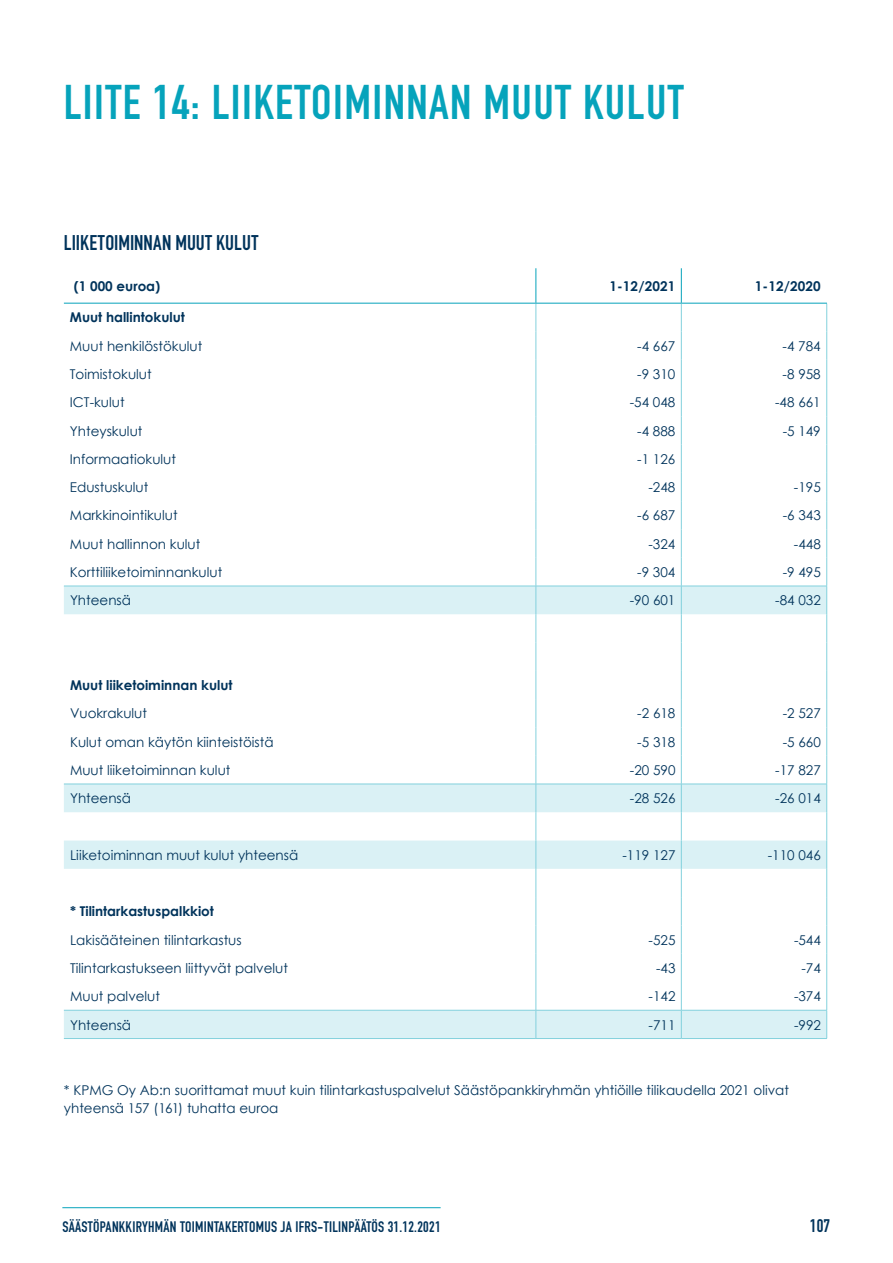
<style>
.page{position:relative;width:893px;height:1263px;background:#fff}
.page>*{position:absolute;margin:0;border:0;box-sizing:border-box;transform-origin:0 0}
.t1{font:700 48px "DIN Condensed";letter-spacing:.03em;color:#06a3bb}
.t2{font:700 21px "DIN Condensed";letter-spacing:.005em;color:#00335b}
.t3{font:700 18px "DIN Condensed";color:#00335b}
.t4{font:700 15px "DIN Condensed";letter-spacing:.02em;color:#00335b}
.t5{font:13.5px/18px "Century Gothic";color:#00335b}
.t6{font:700 13.5px "Century Gothic";color:#00335b}
</style>
<div class="page">
<hr style="left:62px;top:1207px;width:379px;height:1px;background:#06a3bb">
<svg style="left:64px;top:587px;width:762px;height:451px"></svg>
<hr style="left:536px;top:268px;width:1px;height:35px;background:#06a3bb">
<hr style="left:681px;top:268px;width:1px;height:35px;background:#06a3bb">
<svg style="left:536px;top:304px;width:1px;height:734px"></svg>
<svg style="left:681px;top:304px;width:1px;height:734px"></svg>
<svg style="left:826px;top:304px;width:1px;height:734px"></svg>
<hr style="left:64px;top:784px;width:472px;height:1px;background:#83d1dd">
<hr style="left:536px;top:784px;width:145px;height:1px;background:#83d1dd">
<hr style="left:681px;top:784px;width:146px;height:1px;background:#83d1dd">
<hr style="left:64px;top:586px;width:472px;height:1px;background:#83d1dd">
<hr style="left:536px;top:586px;width:145px;height:1px;background:#83d1dd">
<hr style="left:681px;top:586px;width:146px;height:1px;background:#83d1dd">
<hr style="left:64px;top:1010px;width:472px;height:1px;background:#83d1dd">
<hr style="left:536px;top:1010px;width:145px;height:1px;background:#83d1dd">
<hr style="left:681px;top:1010px;width:146px;height:1px;background:#83d1dd">
<hr style="left:64px;top:303px;width:472px;height:1px;background:#06a3bb">
<hr style="left:536px;top:303px;width:145px;height:1px;background:#06a3bb">
<hr style="left:681px;top:303px;width:146px;height:1px;background:#06a3bb">
<hr style="left:64px;top:1038px;width:472px;height:1px;background:#83d1dd">
<hr style="left:536px;top:1038px;width:145px;height:1px;background:#83d1dd">
<hr style="left:681px;top:1038px;width:146px;height:1px;background:#83d1dd">
<h1 class="t1" style="left:64px;top:70px;width:622px">LIITE 14: LIIKETOIMINNAN MUUT KULUT</h1>
<h2 class="t2" style="left:64px;top:228px;width:196px">LIIKETOIMINNAN MUUT KULUT</h2>
<p class="t6" style="left:74px;top:276px;width:88px">(1 000 euroa)</p>
<p class="t6" style="left:609px;top:276px;width:67px">1-12/2021</p>
<p class="t6" style="left:755px;top:276px;width:67px">1-12/2020</p>
<p class="t6" style="left:70px;top:307px;width:117px">Muut hallintokulut</p>
<p class="t5" style="left:70px;top:337px;width:134px">Muut henkilöstökulut</p>
<p class="t5" style="left:637px;top:337px;width:40px">-4 667</p>
<p class="t5" style="left:783px;top:337px;width:40px">-4 784</p>
<p class="t5" style="left:70px;top:365px;width:83px">Toimistokulut</p>
<p class="t5" style="left:637px;top:365px;width:40px">-9 310</p>
<p class="t5" style="left:783px;top:365px;width:40px">-8 958</p>
<p class="t5" style="left:70px;top:393px;width:56px">ICT-kulut</p>
<p class="t5" style="left:630px;top:393px;width:47px">-54 048</p>
<p class="t5" style="left:775px;top:393px;width:47px">-48 661</p>
<p class="t5" style="left:70px;top:421px;width:74px">Yhteyskulut</p>
<p class="t5" style="left:637px;top:421px;width:40px">-4 888</p>
<p class="t5" style="left:783px;top:421px;width:40px">-5 149</p>
<p class="t5" style="left:70px;top:450px;width:108px">Informaatiokulut</p>
<p class="t5" style="left:637px;top:450px;width:40px">-1 126</p>
<p class="t5" style="left:70px;top:478px;width:80px">Edustuskulut</p>
<p class="t5" style="left:648px;top:478px;width:28px">-248</p>
<p class="t5" style="left:794px;top:478px;width:28px">-195</p>
<p class="t5" style="left:70px;top:506px;width:109px">Markkinointikulut</p>
<p class="t5" style="left:637px;top:506px;width:40px">-6 687</p>
<p class="t5" style="left:783px;top:506px;width:40px">-6 343</p>
<p class="t5" style="left:70px;top:535px;width:132px">Muut hallinnon kulut</p>
<p class="t5" style="left:648px;top:535px;width:28px">-324</p>
<p class="t5" style="left:794px;top:535px;width:28px">-448</p>
<p class="t5" style="left:70px;top:563px;width:154px">Korttiliiketoiminnankulut</p>
<p class="t5" style="left:637px;top:563px;width:40px">-9 304</p>
<p class="t5" style="left:783px;top:563px;width:40px">-9 495</p>
<p class="t5" style="left:70px;top:591px;width:63px">Yhteensä</p>
<p class="t5" style="left:630px;top:591px;width:47px">-90 601</p>
<p class="t5" style="left:775px;top:591px;width:47px">-84 032</p>
<p class="t6" style="left:70px;top:675px;width:164px">Muut liiketoiminnan kulut</p>
<p class="t5" style="left:70px;top:704px;width:79px">Vuokrakulut</p>
<p class="t5" style="left:637px;top:704px;width:40px">-2 618</p>
<p class="t5" style="left:783px;top:704px;width:40px">-2 527</p>
<p class="t5" style="left:70px;top:732px;width:205px">Kulut oman käytön kiinteistöistä</p>
<p class="t5" style="left:637px;top:732px;width:40px">-5 318</p>
<p class="t5" style="left:783px;top:732px;width:40px">-5 660</p>
<p class="t5" style="left:70px;top:761px;width:162px">Muut liiketoiminnan kulut</p>
<p class="t5" style="left:630px;top:761px;width:47px">-20 590</p>
<p class="t5" style="left:775px;top:761px;width:47px">-17 827</p>
<p class="t5" style="left:70px;top:789px;width:63px">Yhteensä</p>
<p class="t5" style="left:630px;top:789px;width:47px">-28 526</p>
<p class="t5" style="left:775px;top:789px;width:47px">-26 014</p>
<p class="t5" style="left:70px;top:846px;width:230px">Liiketoiminnan muut kulut yhteensä</p>
<p class="t5" style="left:622px;top:846px;width:55px">-119 127</p>
<p class="t5" style="left:768px;top:846px;width:55px">-110 046</p>
<p class="t6" style="left:70px;top:901px;width:145px">* Tilintarkastuspalkkiot</p>
<p class="t5" style="left:70px;top:930px;width:173px">Lakisääteinen tilintarkastus</p>
<p class="t5" style="left:649px;top:930px;width:28px">-525</p>
<p class="t5" style="left:794px;top:930px;width:28px">-544</p>
<p class="t5" style="left:70px;top:959px;width:219px">Tilintarkastukseen liittyvät palvelut</p>
<p class="t5" style="left:656px;top:959px;width:21px">-43</p>
<p class="t5" style="left:801px;top:959px;width:21px">-74</p>
<p class="t5" style="left:70px;top:987px;width:92px">Muut palvelut</p>
<p class="t5" style="left:649px;top:987px;width:28px">-142</p>
<p class="t5" style="left:794px;top:987px;width:28px">-374</p>
<p class="t5" style="left:70px;top:1015px;width:63px">Yhteensä</p>
<p class="t5" style="left:649px;top:1015px;width:28px">-711</p>
<p class="t5" style="left:794px;top:1015px;width:28px">-992</p>
<p class="t5" style="left:64px;top:1080px;width:727px">* KPMG Oy Ab:n suorittamat muut kuin tilintarkastuspalvelut Säästöpankkiryhmän yhtiöille tilikaudella 2021 olivat yhteensä 157 (161) tuhatta euroa</p>
<p class="t4" style="left:62px;top:1217px;width:380px">SÄÄSTÖPANKKIRYHMÄN TOIMINTAKERTOMUS JA IFRS-TILINPÄÄTÖS 31.12.2021</p>
<h3 class="t3" style="left:810px;top:1214px;width:22px">107</h3>
</div>
